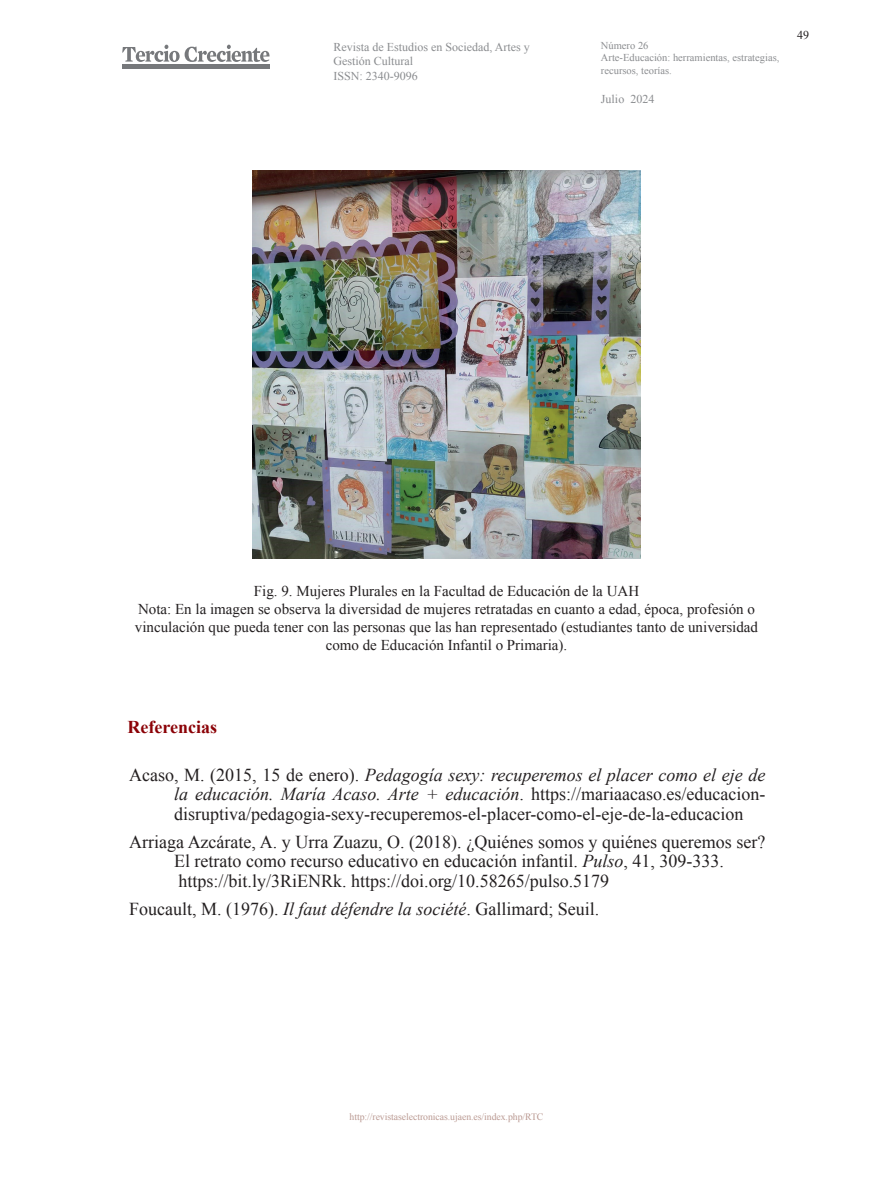
<style>
.page{position:relative;width:893px;height:1191px;background:#fff}
.page>*{position:absolute;margin:0;border:0;box-sizing:border-box;transform-origin:0 0}
.t1{font:18.15px/19.5px "Times New Roman";color:#231f20;text-align:justify}
.t2{font:700 18px "Times New Roman";color:#8b0207}
.t3{font:15px/18px "Times New Roman";color:#231f20;text-align:center}
.t4{font:12px/14.4px "Times New Roman";color:#8a8c8f}
.t5{font:12px "Times New Roman";color:#231f20}
.t6{font:10.5px/12.6px "Times New Roman";color:#8a8c8f}
.t7{font:9.75px "Times New Roman";letter-spacing:-.005em;color:#ba9992}
.s1{font-style:italic}
</style>
<div class="page">
<svg style="left:122px;top:45px;width:148px;height:17px"></svg>
<hr style="left:122px;top:65px;width:147px;height:4px;background:#76787b">
<img style="left:252px;top:170px;width:389px;height:388px">
<p class="t4" style="left:333px;top:39px;width:198px">Revista de Estudios en Sociedad, Artes y<br>Gestión Cultural<br>ISSN: 2340-9096</p>
<p class="t6" style="left:601px;top:39px;width:180px">Número 26<br>Arte-Educación: herramientas, estrategias, recursos, teorías.</p>
<p class="t4" style="left:601px;top:91px;width:55px">Julio 2024</p>
<p class="t5" style="left:797px;top:27px;width:13px">49</p>
<p class="t3" style="left:135px;top:582px;width:625px">Fig. 9. Mujeres Plurales en la Facultad de Educación de la UAH<br>Nota: En la imagen se observa la diversidad de mujeres retratadas en cuanto a edad, época, profesión o vinculación que pueda tener con las personas que las han representado (estudiantes tanto de universidad como de Educación Infantil o Primaria).</p>
<p class="t2" style="left:128px;top:714px;width:91px">Referencias</p>
<p class="t1" style="left:174px;top:764px;width:593px;text-indent:-45px">Acaso, M. (2015, 15 de enero). <span class="s1">Pedagogía sexy: recuperemos el placer como el eje de la educación. María Acaso. Arte + educación</span>. https://mariaacaso.es/educacion&shy;disruptiva/pedagogia-sexy-recuperemos-el-placer-como-el-eje-de-la-educacion</p>
<p class="t1" style="left:174px;top:831px;width:593px;text-align:left;text-indent:-45px">Arriaga Azcárate, A. y Urra Zuazu, O. (2018). ¿Quiénes somos y quiénes queremos ser?<br>El retrato como recurso educativo en educación infantil. <span class="s1">Pulso</span>, 41, 309-333. https://bit.ly/3RiENRk. https://doi.org/10.58265/pulso.5179</p>
<p class="t1" style="left:129px;top:898px;width:472px">Foucault, M. (1976). <span class="s1">Il faut défendre la société</span>. Gallimard; Seuil.</p>
<p class="t7" style="left:350px;top:1110px;width:195px">http://revistaselectronicas.ujaen.es/index.php/RTC</p>
</div>
